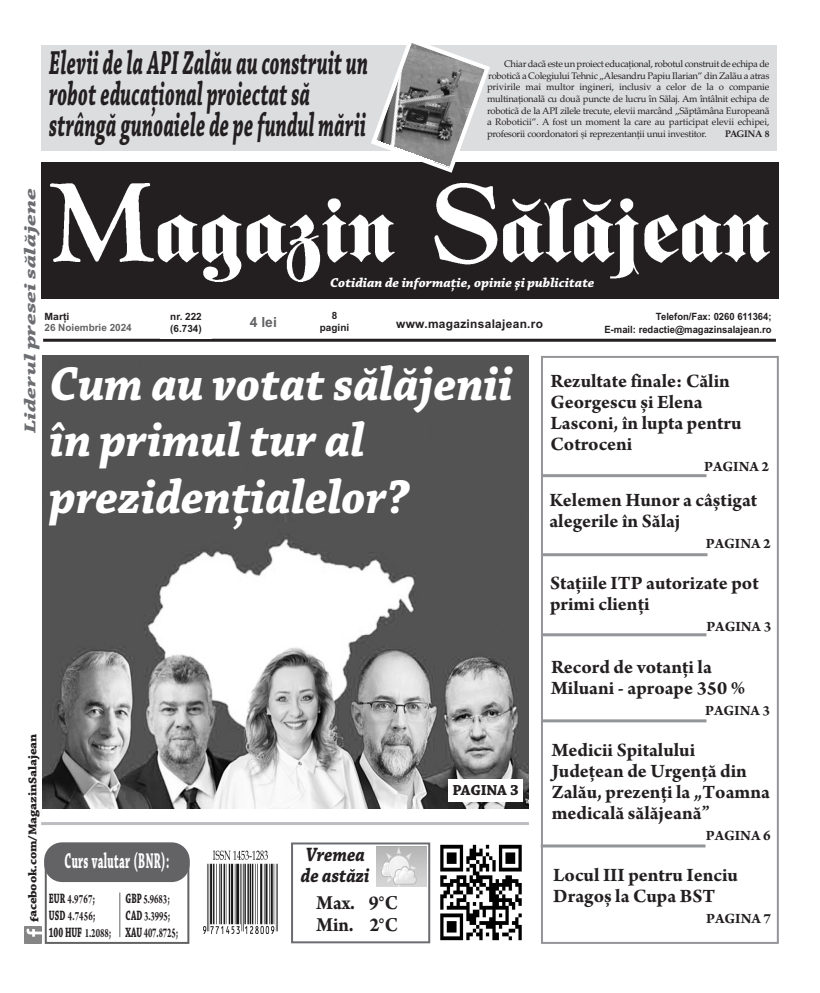
<style>
.page{position:relative;width:820px;height:993px;background:#fff}
.page>*{position:absolute;margin:0;border:0;box-sizing:border-box;transform-origin:0 0}
.t1{font:italic 700 50px/56px "Chaparral Pro";color:#fff;scale:.95 1}
.t2{font:italic 700 35px/31px "Chaparral Pro";letter-spacing:.015em;color:#231f20;scale:.55 1}
.t3{font:700 22.6px "Chaparral Pro";letter-spacing:.035em;color:#fff;scale:.48 1}
.t4{font:700 21px/22.1px "Arno Pro";color:#231f20;scale:.93 1}
.t5{font:italic 700 20.3px/20.7px "Chaparral Pro";color:#231f20;scale:.87 1}
.t6{font:700 20px/21px "Arno Pro";color:#231f20}
.t7{font:italic 700 16.6px "Chaparral Pro";color:#6c6d70;scale:1.5 1}
.t8{font:700 15.3px "Chaparral Pro";letter-spacing:-.01em;color:#231f20}
.t9{font:700 15px "Arno Pro";color:#231f20}
.t10{font:700 14.3px "Chaparral Pro";letter-spacing:-.005em;color:#231f20;scale:.6 1}
.t11{font:700 14.3px "Arno Pro";color:#231f20;scale:.59 1}
.t12{font:700 14px "Arial";color:#636366}
.t13{font:italic 700 13.6px "Chaparral Pro";color:#fff}
.t14{font:700 13.5px/17.1px "Arno Pro";letter-spacing:.01em;color:#231f20;scale:.64 1}
.t15{font:700 13.5px/17.2px "Arno Pro";letter-spacing:.01em;color:#231f20;scale:.65 1}
.t16{font:700 12px "Chaparral Pro";letter-spacing:-.01em;color:#231f20;scale:1.11 1}
.t17{font:700 12px "Arial";letter-spacing:.025em;color:#231f20}
.t18{font:700 10px/12.5px "Arial";color:#231f20;text-align:right;scale:.95 1}
.t19{font:700 10px/12px "Arial";color:#231f20;text-align:center}
.t20{font:700 10px "Arial";color:#636366}
.t21{font:700 10px "Arial";color:#231f20;scale:1.04 1}
.t22{font:9.5px/11.5px "Palatino Linotype";letter-spacing:-.03em;color:#231f20;text-align:justify}
.t23{font:700 9.5px "Palatino Linotype";letter-spacing:-.03em;color:#231f20}
.s1{font-family:"Chaparral Pro";font-size:14.3px}
.s2{font-size:14.3px}
.s3{font-family:"Arno Pro";font-size:13.5px}
.s4{font-family:"Arno Pro"}
.s5{font-family:"Chaparral Pro"}
</style>
<div class="page">
<img style="left:24px;top:926px;width:17px;height:17px">
<hr style="left:43px;top:338px;width:732px;height:3px;background:#231f20">
<div style="left:41px;top:162px;width:737px;height:137px;background:#231f20"></div>
<img style="left:51px;top:183px;width:718px;height:98px">
<div style="left:540px;top:356px;width:238px;height:587px;border:2px solid #939598"></div>
<hr style="left:541px;top:474px;width:165px;height:3px;background:#939598">
<hr style="left:542px;top:553px;width:165px;height:3px;background:#939598">
<hr style="left:541px;top:633px;width:165px;height:3px;background:#939598">
<hr style="left:541px;top:719px;width:165px;height:3px;background:#939598">
<hr style="left:540px;top:844px;width:165px;height:3px;background:#939598">
<div style="left:45px;top:860px;width:144px;height:83px;border:2px solid #636366"></div>
<div style="left:44px;top:842px;width:146px;height:39px;background:#636366;border-radius:18px"></div>
<hr style="left:119px;top:892px;width:1px;height:44px;background:#636366">
<img style="left:203px;top:850px;width:74px;height:83px">
<div style="left:291px;top:842px;width:139px;height:101px;border:2px solid #6c6d70"></div>
<img style="left:376px;top:846px;width:50px;height:40px">
<img style="left:440px;top:844px;width:82px;height:97px">
<div style="left:471px;top:45px;width:304px;height:105px;background:#dcdddf"></div>
<div style="left:41px;top:45px;width:437px;height:105px;background:#dcdddf"></div>
<svg style="left:368px;top:43px;width:124px;height:130px"></svg>
<img style="left:42px;top:521px;width:486px;height:286px">
<div style="left:42px;top:355px;width:486px;height:166px;background:#535353"></div>
<div style="left:448px;top:778px;width:74px;height:23px;background:#fff"></div>
<hr style="left:41px;top:821px;width:487px;height:3px;background:#bcbdc0">
<h2 class="t2" style="left:49px;top:50px;width:581px">Elevii de la API Zalău au construit un robot educațional proiectat să strângă gunoaiele de pe fundul mării</h2>
<p class="t22" style="left:487px;top:60px;width:284px;text-indent:17px">Chiar dacã este un proiect educaţional, robotul construit de echipa de roboticã a Colegiului Tehnic „Alesandru Papiu Ilarian” din Zalãu a atras privirile mai multor ingineri, inclusiv a celor de la o companie multinaţionalã cu douã puncte de lucru în Sãlaj. Am întâlnit echipa de roboticã de la API zilele trecute, elevii marcând „Sãptãmâna Europeanã a Roboticii”. A fost un moment la care au participat elevii echipei, profesorii coordonatori și reprezentanţii unui investitor.</p>
<p class="t23" style="left:725px;top:128px;width:46px">PAGINA 8</p>
<h3 class="t7" style="left:24px;top:433px;width:165px;rotate:-90deg">Liderul presei sălăjene</h3>
<h3 class="t13" style="left:330px;top:277px;width:266px">Cotidian de informaţie, opinie şi publicitate</h3>
<h3 class="t12" style="left:250px;top:317px;width:29px">4 lei</h3>
<p class="t19" style="left:320px;top:310px;width:31px">8 pagini</p>
<p class="t21" style="left:44px;top:312px;width:25px">Marţi</p>
<p class="t20" style="left:44px;top:323px;width:89px">26 Noiembrie 2024</p>
<p class="t18" style="left:604px;top:311px;width:177px">Telefon/Fax: 0260 611364;<br>E-mail: redactie@magazinsalajean.ro</p>
<p class="t19" style="left:170px;top:312px;width:33px;line-height:11.1px;text-align:left">nr. 222 (6.734)</p>
<p class="t17" style="left:396px;top:319px;width:148px">www.magazinsalajean.ro</p>
<h1 class="t1" style="left:50px;top:361px;width:489px">Cum au votat sălăjenii în primul tur al prezidențialelor?</h1>
<h3 class="t6" style="left:550px;top:372px;width:192px">Rezultate finale: Călin<br>Georgescu și Elena<br>Lasconi, în lupta pentru<br>Cotroceni</h3>
<h3 class="t9" style="left:703px;top:461px;width:66px">PAGINA 2</h3>
<h3 class="t6" style="left:549px;top:491px;width:209px">Kelemen Hunor a câștigat alegerile în Sălaj</h3>
<h3 class="t9" style="left:705px;top:537px;width:66px">PAGINA 2</h3>
<p class="t16" style="left:25px;top:921px;width:171px;rotate:-90deg">facebook.com/MagazinSalajean</p>
<h3 class="t3" style="left:64px;top:847px;width:220px">Curs valutar (BNR):</h3>
<h3 class="t15" style="left:49px;top:891px;width:74px"><span class="s1">EUR</span> 4.9767<span class="s2">;<br></span><span class="s1">USD</span> 4.7456<span class="s2">;</span></h3>
<h3 class="t10" style="left:49px;top:923px;width:106px">100 HUF <span class="s3">1.2088</span><span class="s4">;</span></h3>
<h3 class="t14" style="left:125px;top:891px;width:72px"><span class="s1">GBP</span> 5.9683<span class="s2">;<br></span><span class="s1">CAD</span> 3.3995<span class="s2">;</span></h3>
<h3 class="t11" style="left:125px;top:927px;width:91px"><span class="s5">XAU</span> 407.8725;</h3>
<h3 class="t5" style="left:301px;top:846px;width:81px">Vremea de astăzi</h3>
<h3 class="t4" style="left:316px;top:893px;width:89px">Max. 9°C<br>Min. 2°C</h3>
<h3 class="t8" style="left:452px;top:780px;width:68px">PAGINA 3</h3>
<h3 class="t6" style="left:549px;top:574px;width:210px">Stațiile ITP autorizate pot primi clienți</h3>
<h3 class="t9" style="left:706px;top:620px;width:66px">PAGINA 3</h3>
<h3 class="t6" style="left:551px;top:658px;width:195px">Record de votanți la<br>Miluani - aproape 350 %</h3>
<h3 class="t9" style="left:705px;top:705px;width:66px">PAGINA 3</h3>
<h3 class="t6" style="left:551px;top:741px;width:220px">Medicii Spitalului<br>Județean de Urgență din<br>Zalău, prezenți la „Toamna medicală sălăjeană”</h3>
<h3 class="t9" style="left:705px;top:830px;width:66px">PAGINA 6</h3>
<h3 class="t6" style="left:553px;top:866px;width:186px">Locul III pentru Ienciu<br>Dragoș la Cupa BST</h3>
<h3 class="t9" style="left:705px;top:912px;width:66px">PAGINA 7</h3>
</div>
